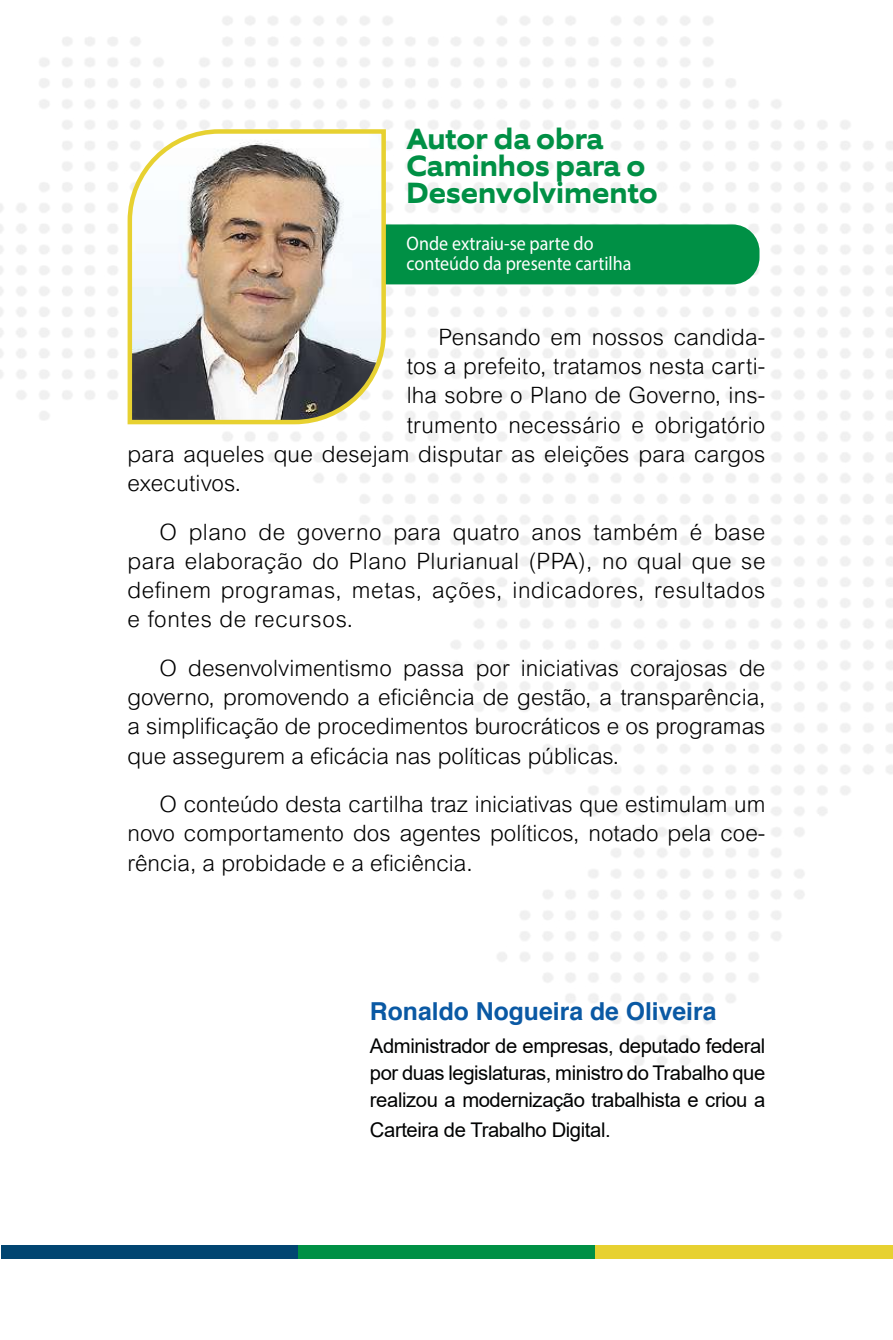
<style>
.page{position:relative;width:893px;height:1340px;background:#fff}
.page>*{position:absolute;margin:0;border:0;box-sizing:border-box;transform-origin:0 0}
.t1{font:700 29.47px/27px "Equip Extended";color:#009045;scale:.92 1}
.t2{font:700 24.75px "Helvetica";color:#0a59a4}
.t3{font:300 22.5px/29.2px "Arial";letter-spacing:.01em;color:#000;text-align:justify}
.t4{font:20.25px/27px "Arial";letter-spacing:-.02em;color:#010202;text-align:justify}
.t5{font:19.57px/20.2px "Myriad Pro";color:#fff;scale:.92 1}
</style>
<div class="page">
<div style="left:1px;top:1244px;width:297px;height:14px;background:#014571"></div>
<div style="left:298px;top:1244px;width:298px;height:14px;background:#009045"></div>
<div style="left:596px;top:1244px;width:297px;height:14px;background:#e7d131"></div>
<img style="left:0;top:16px;width:893px;height:1049px">
<div style="left:328px;top:224px;width:431px;height:60px;background:#009045;border-radius:27px"></div>
<img style="left:125px;top:127px;width:263px;height:299px">
<h1 class="t1" style="left:407px;top:125px;width:274px">Autor da obra<br>Caminhos para o<br>Desenvolvimento</h1>
<p class="t5" style="left:407px;top:233px;width:246px">Onde extraiu-se parte do conteúdo da presente cartilha</p>
<p class="t3" style="left:439px;top:322px;width:328px">Pensando em nossos candida-</p>
<p class="t3" style="left:407px;top:352px;width:360px">tos a prefeito, tratamos nesta carti-</p>
<p class="t3" style="left:407px;top:381px;width:360px">lha sobre o Plano de Governo, ins-</p>
<p class="t3" style="left:407px;top:410px;width:360px">trumento necessário e obrigatório</p>
<p class="t3" style="left:128px;top:439px;width:639px">para aqueles que desejam disputar as eleições para cargos</p>
<p class="t3" style="left:128px;top:469px;width:115px">executivos.</p>
<p class="t3" style="left:128px;top:517px;width:639px;text-indent:32px">O plano de governo para quatro anos também é base para elaboração do Plano Plurianual (PPA), no qual que se definem programas, metas, ações, indicadores, resultados e fontes de recursos.</p>
<p class="t3" style="left:128px;top:653px;width:639px;text-indent:32px">O desenvolvimentismo passa por iniciativas corajosas de governo, promovendo a eficiência de gestão, a transparência, a simplificação de procedimentos burocráticos e os programas que assegurem a eficácia nas políticas públicas.</p>
<p class="t3" style="left:128px;top:789px;width:639px;text-indent:32px">O conteúdo desta cartilha traz iniciativas que estimulam um novo comportamento dos agentes políticos, notado pela coe&shy;rência, a probidade e a eficiência.</p>
<p class="t2" style="left:370px;top:991px;width:348px">Ronaldo Nogueira de Oliveira</p>
<p class="t4" style="left:370px;top:1032px;width:397px">Administrador de empresas, deputado federal por duas legislaturas, ministro do Trabalho que realizou a modernização trabalhista e criou a</p>
<p class="t4" style="left:370px;top:1116px;width:242px">Carteira de Trabalho Digital.</p>
</div>
